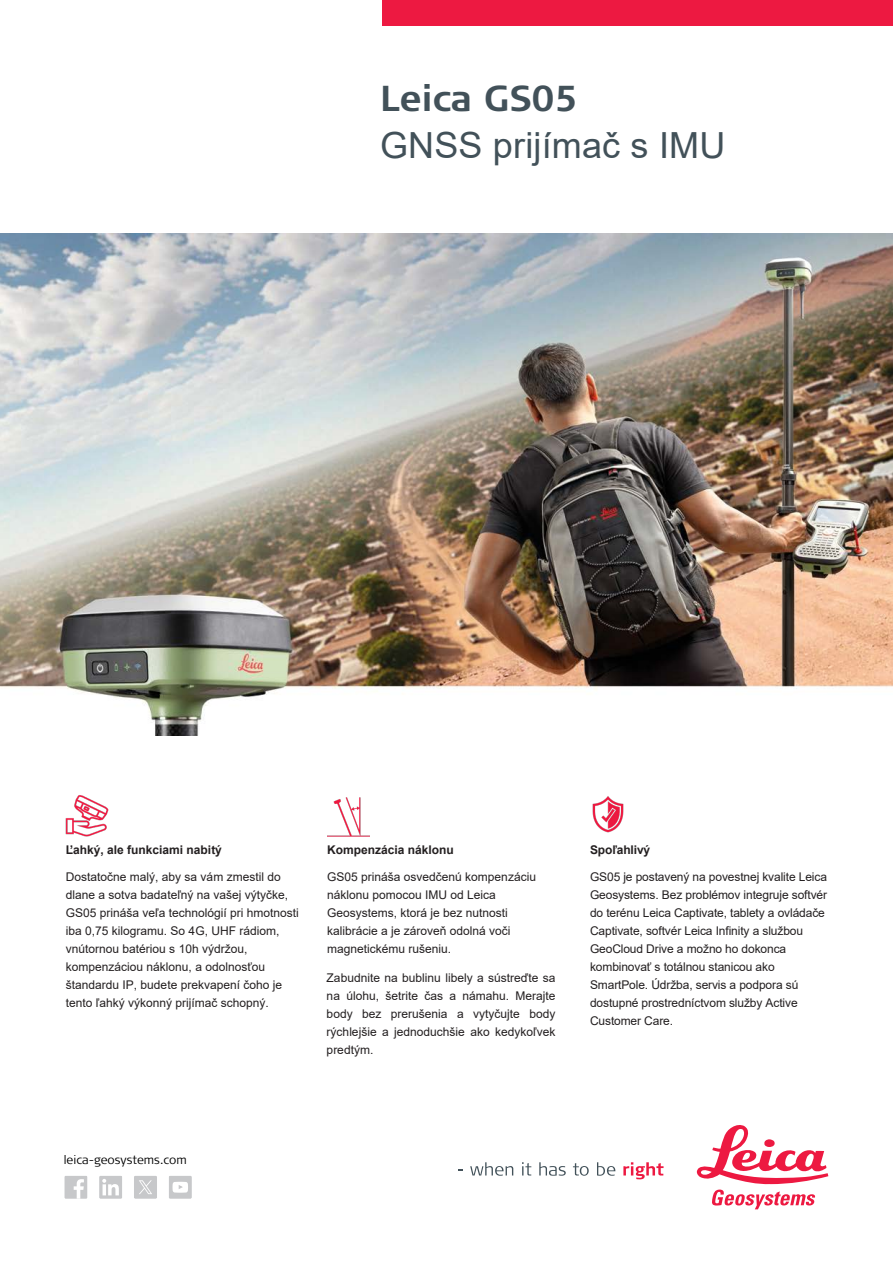
<style>
.page{position:relative;width:893px;height:1263px;background:#fff}
.page>*{position:absolute;margin:0;border:0;box-sizing:border-box;transform-origin:0 0}
.t1{font:36px "Arial";letter-spacing:.005em;color:#425159}
.t2{font:700 36px "Signa Column";color:#425159}
.t3{font:12px/18px "Arial";color:#231f20}
.t4{font:700 12px "Arial";color:#231f20}
.t5{font:300 12px "Signa Pro";color:#000}
</style>
<div class="page">
<div style="left:383px;top:0;width:510px;height:26px;background:#ed1941"></div>
<svg style="left:470px;top:1162px;width:43px;height:14px"></svg>
<svg style="left:522px;top:1162px;width:9px;height:13px"></svg>
<svg style="left:539px;top:1162px;width:27px;height:14px"></svg>
<svg style="left:573px;top:1163px;width:16px;height:13px"></svg>
<svg style="left:597px;top:1162px;width:18px;height:14px"></svg>
<svg style="left:623px;top:1162px;width:40px;height:17px"></svg>
<svg style="left:697px;top:1125px;width:131px;height:84px"></svg>
<svg style="left:169px;top:1176px;width:23px;height:23px"></svg>
<svg style="left:99px;top:1176px;width:23px;height:23px"></svg>
<svg style="left:64px;top:1176px;width:24px;height:23px"></svg>
<svg style="left:134px;top:1176px;width:23px;height:23px"></svg>
<img style="left:0;top:234px;width:893px;height:502px">
<img style="left:327px;top:797px;width:43px;height:40px">
<img style="left:592px;top:796px;width:32px;height:37px">
<img style="left:66px;top:795px;width:42px;height:42px">
<h1 class="t2" style="left:380px;top:76px;width:199px">Leica GS05</h1>
<h1 class="t1" style="left:380px;top:120px;width:347px">GNSS prijímač s IMU</h1>
<p class="t4" style="left:66px;top:842px;width:158px">Ľahký, ale funkciami nabitý</p>
<p class="t3" style="left:66px;top:868px;width:234px">Dostatočne malý, aby sa vám zmestil do dlane a sotva badateľný na vašej výtyčke, GS05 prináša veľa technológií pri hmotnosti iba 0,75 kilogramu. So 4G, UHF rádiom, vnútornou batériou s 10h výdržou, kompenzáciou náklonu, a odolnosťou štandardu IP, budete prekvapení čoho je tento ľahký výkonný prijímač schopný.</p>
<p class="t4" style="left:327px;top:842px;width:128px">Kompenzácia náklonu</p>
<p class="t3" style="left:327px;top:868px;width:210px">GS05 prináša osvedčenú kompenzáciu náklonu pomocou IMU od Leica<br>Geosystems, ktorá je bez nutnosti kalibrácie a je zároveň odolná voči magnetickému rušeniu.</p>
<p class="t3" style="left:327px;top:969px;width:230px;text-align:justify">Zabudnite na bublinu libely a sústreďte sa na úlohu, šetrite čas a námahu. Merajte body bez prerušenia a vytyčujte body rýchlejšie a jednoduchšie ako kedykoľvek predtým.</p>
<p class="t4" style="left:590px;top:842px;width:62px">Spoľahlivý</p>
<p class="t3" style="left:590px;top:868px;width:239px">GS05 je postavený na povestnej kvalite Leica Geosystems. Bez problémov integruje softvér do terénu Leica Captivate, tablety a ovládače Captivate, softvér Leica Infinity a službou GeoCloud Drive a možno ho dokonca kombinovať s totálnou stanicou ako SmartPole. Údržba, servis a podpora sú dostupné prostredníctvom služby Active Customer Care.</p>
<p class="t5" style="left:64px;top:1151px;width:125px">leica-geosystems.com</p>
</div>
